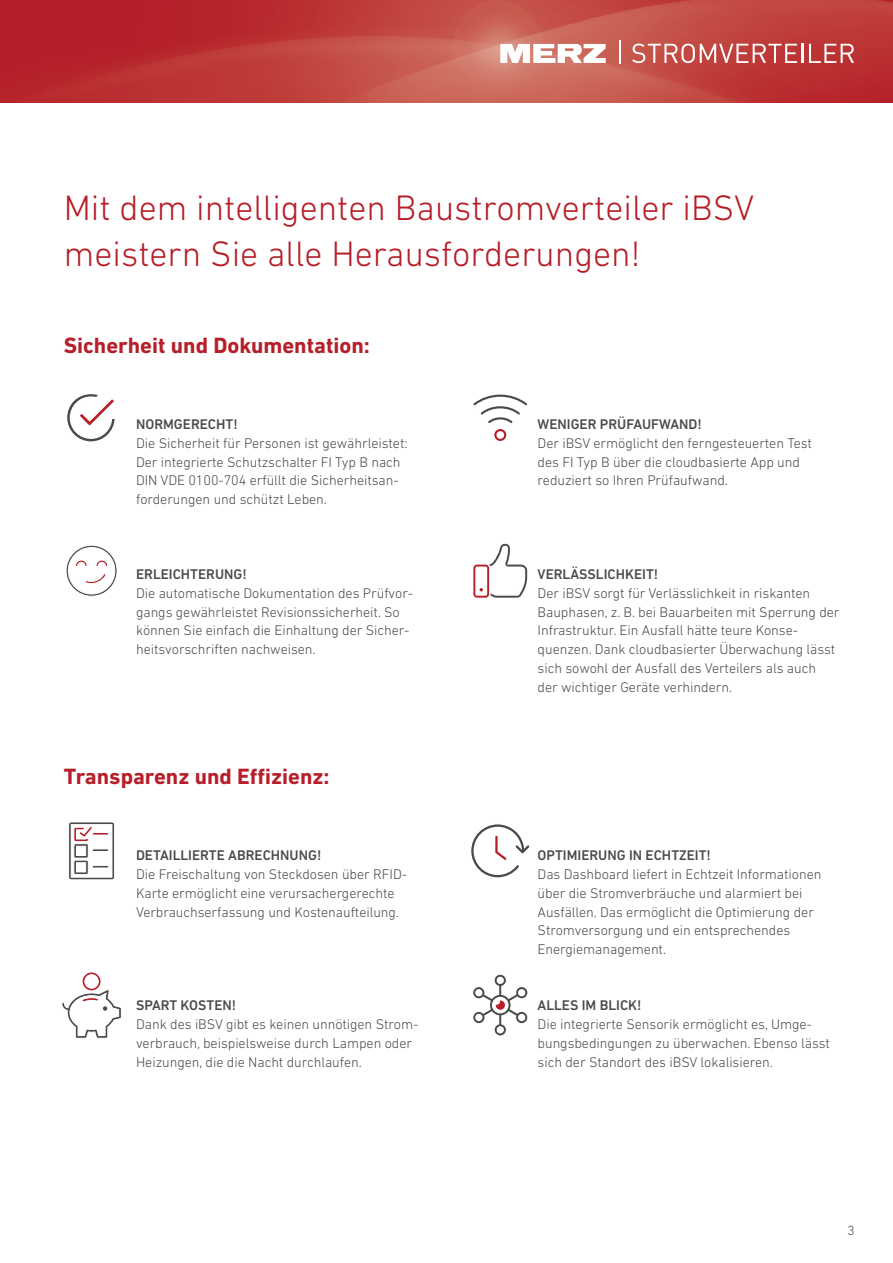
<style>
.page{position:relative;width:893px;height:1263px;background:#fff}
.page>*{position:absolute;margin:0;border:0;box-sizing:border-box;transform-origin:0 0}
.t1{font:300 36px/45px "DIN Next LT Pro";color:#b61f29}
.t2{font:700 22.5px "DIN Next LT Pro";color:#b61f29}
.t3{font:300 14.25px/18.8px "DIN Next LT Pro";letter-spacing:-.005em;color:#4a4a49}
.t4{font:500 14.25px "DIN Next LT Pro";color:#4a4a49}
.t5{font:300 13.5px "DIN Next LT Pro";color:#4a4a49}
</style>
<div class="page">
<img style="left:0;top:0;width:893px;height:102px">
<svg style="left:500px;top:44px;width:106px;height:19px"></svg>
<hr style="left:619px;top:41px;width:2px;height:23px;background:#fff">
<svg style="left:632px;top:44px;width:171px;height:19px"></svg>
<svg style="left:809px;top:44px;width:45px;height:19px"></svg>
<svg style="left:471px;top:824px;width:59px;height:54px"></svg>
<svg style="left:473px;top:974px;width:55px;height:62px"></svg>
<svg style="left:66px;top:545px;width:51px;height:52px"></svg>
<svg style="left:473px;top:543px;width:55px;height:55px"></svg>
<svg style="left:62px;top:972px;width:59px;height:67px"></svg>
<svg style="left:473px;top:394px;width:55px;height:47px"></svg>
<svg style="left:69px;top:822px;width:46px;height:58px"></svg>
<svg style="left:67px;top:394px;width:48px;height:48px"></svg>
<h1 class="t1" style="left:64px;top:185px;width:692px">Mit dem intelligenten Baustromverteiler iBSV meistern Sie alle Herausforderungen!</h1>
<h2 class="t2" style="left:64px;top:332px;width:308px">Sicherheit und Dokumentation:</h2>
<p class="t4" style="left:136px;top:416px;width:103px">NORMGERECHT!</p>
<p class="t3" style="left:136px;top:433px;width:273px">Die Sicherheit für Personen ist gewährleistet:<br>Der integrierte Schutzschalter FI Typ B nach DIN VDE 0100-704 erfüllt die Sicherheitsan&shy;forderungen und schützt Leben.</p>
<p class="t4" style="left:136px;top:566px;width:112px">ERLEICHTERUNG!</p>
<p class="t3" style="left:136px;top:583px;width:278px">Die automatische Dokumentation des Prüfvor&shy;gangs gewährleistet Revisionssicherheit. So können Sie einfach die Einhaltung der Sicher&shy;heitsvorschriften nachweisen.</p>
<h2 class="t2" style="left:64px;top:763px;width:267px">Transparenz und Effizienz:</h2>
<p class="t4" style="left:136px;top:847px;width:187px">DETAILLIERTE ABRECHNUNG!</p>
<p class="t3" style="left:136px;top:865px;width:273px">Die Freischaltung von Steckdosen über RFID-<br>Karte ermöglicht eine verursachergerechte<br>Verbrauchserfassung und Kostenaufteilung.</p>
<p class="t4" style="left:136px;top:997px;width:102px">SPART KOSTEN!</p>
<p class="t3" style="left:136px;top:1015px;width:284px">Dank des iBSV gibt es keinen unnötigen Strom&shy;verbrauch, beispielsweise durch Lampen oder<br>Heizungen, die die Nacht durchlaufen.</p>
<p class="t4" style="left:538px;top:416px;width:166px">WENIGER PRÜFAUFWAND!</p>
<p class="t3" style="left:538px;top:433px;width:276px">Der iBSV ermöglicht den ferngesteuerten Test des FI Typ B über die cloudbasierte App und reduziert so Ihren Prüfaufwand.</p>
<p class="t4" style="left:538px;top:566px;width:122px">VERLÄSSLICHKEIT!</p>
<p class="t3" style="left:538px;top:583px;width:303px">Der iBSV sorgt für Verlässlichkeit in riskanten Bauphasen, z. B. bei Bauarbeiten mit Sperrung der Infrastruktur. Ein Ausfall hätte teure Konse&shy;quenzen. Dank cloudbasierter Überwachung lässt sich sowohl der Ausfall des Verteilers als auch der wichtiger Geräte verhindern.</p>
<p class="t4" style="left:538px;top:847px;width:175px">OPTIMIERUNG IN ECHTZEIT!</p>
<p class="t3" style="left:538px;top:865px;width:285px">Das Dashboard liefert in Echtzeit Informationen über die Stromverbräuche und alarmiert bei Ausfällen. Das ermöglicht die Optimierung der Stromversorgung und ein entsprechendes Energiemanagement.</p>
<p class="t4" style="left:538px;top:997px;width:105px">ALLES IM BLICK!</p>
<p class="t3" style="left:538px;top:1015px;width:294px">Die integrierte Sensorik ermöglicht es, Umge&shy;bungsbedingungen zu überwachen. Ebenso lässt sich der Standort des iBSV lokalisieren.</p>
<p class="t5" style="left:847px;top:1222px;width:9px">3</p>
</div>
